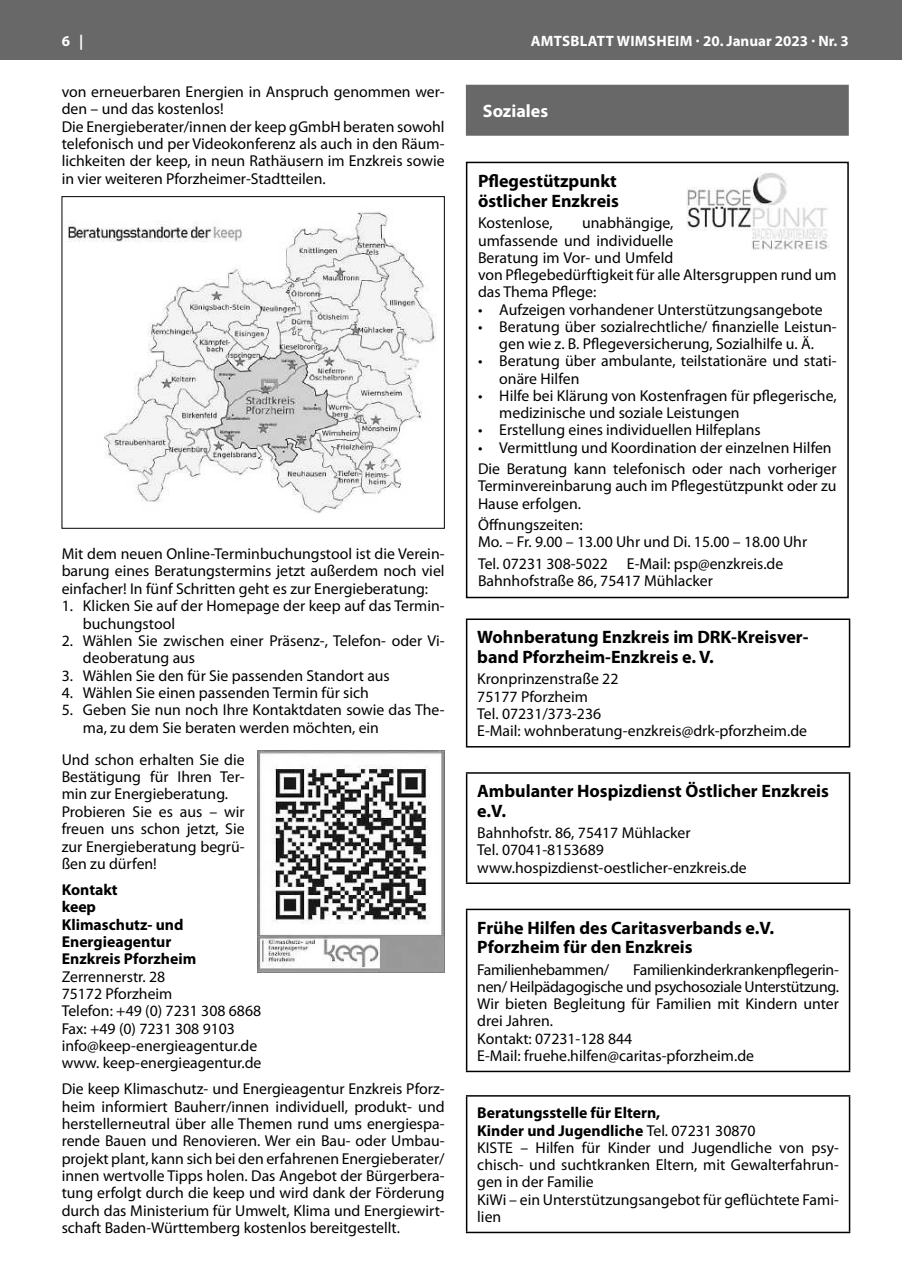
<style>
.page{position:relative;width:902px;height:1280px;background:#fff}
.page>*{position:absolute;margin:0;border:0;box-sizing:border-box;transform-origin:0 0}
.t1{font:700 18px/19.5px "Myriad Pro";color:#000}
.t2{font:700 18px "Myriad Pro";color:#fff}
.t3{font:15.75px/17.4px "Myriad Pro";color:#000}
.t4{font:700 15.75px/17.4px "Myriad Pro";color:#000}
.t5{font:15.75px "Myriad Pro";letter-spacing:-.02em;color:#000}
.t6{font:700 15px "Myriad Pro";letter-spacing:.01em;color:#fff}
.s1{font-weight:700}
</style>
<div class="page">
<div style="left:0;top:0;width:901px;height:60px;background:#676867"></div>
<img style="left:68px;top:212px;width:368px;height:302px">
<img style="left:257px;top:751px;width:187px;height:221px">
<div style="left:466px;top:85px;width:382px;height:51px;background:#676867"></div>
<img style="left:686px;top:173px;width:143px;height:77px">
<div style="left:466px;top:162px;width:382px;height:436px;border:2px solid #000"></div>
<hr style="left:466px;top:618px;width:384px;height:2px;background:#000">
<hr style="left:466px;top:620px;width:1px;height:126px;background:#000">
<hr style="left:848px;top:620px;width:2px;height:126px;background:#000">
<hr style="left:466px;top:746px;width:384px;height:1px;background:#000">
<hr style="left:466px;top:772px;width:384px;height:2px;background:#000">
<hr style="left:466px;top:774px;width:1px;height:108px;background:#000">
<hr style="left:848px;top:774px;width:2px;height:108px;background:#000">
<hr style="left:466px;top:882px;width:384px;height:2px;background:#000">
<hr style="left:466px;top:909px;width:384px;height:1px;background:#000">
<hr style="left:466px;top:910px;width:1px;height:161px;background:#000">
<hr style="left:848px;top:910px;width:2px;height:161px;background:#000">
<hr style="left:466px;top:1071px;width:384px;height:1px;background:#000">
<hr style="left:466px;top:1095px;width:384px;height:1px;background:#000">
<hr style="left:466px;top:1096px;width:1px;height:136px;background:#000">
<hr style="left:848px;top:1096px;width:2px;height:136px;background:#000">
<hr style="left:466px;top:1232px;width:384px;height:1px;background:#000">
<p class="t6" style="left:62px;top:31px;width:23px">6 |</p>
<p class="t6" style="left:530px;top:31px;width:319px">AMTSBLATT WIMSHEIM · 20. Januar 2023 · Nr. 3</p>
<p class="t3" style="left:62px;top:83px;width:384px">von erneuerbaren Energien in Anspruch genommen wer&shy;den – und das kostenlos!<br>Die Energieberater/innen der keep gGmbH beraten sowohl telefonisch und per Videokonferenz als auch in den Räum&shy;lichkeiten der keep, in neun Rathäusern im Enzkreis sowie in vier weiteren Pforzheimer-Stadtteilen.</p>
<p class="t2" style="left:483px;top:99px;width:67px">Soziales</p>
<p class="t1" style="left:478px;top:171px;width:142px">Pflegestützpunkt östlicher Enzkreis</p>
<p class="t3" style="left:478px;top:214px;width:76px">Kostenlose,</p>
<p class="t3" style="left:478px;top:214px;width:360px;text-indent:104px">unabhängige,<br>umfassende und individuelle<br>Beratung im Vor- und Umfeld<br>von Pflegebedürftigkeit für alle Altersgruppen rund um das Thema Pflege:</p>
<p class="t3" style="left:478px;top:300px;width:346px">• Aufzeigen vorhandener Unterstützungsangebote</p>
<p class="t3" style="left:478px;top:318px;width:360px;text-align:center">• Beratung über sozialrechtliche/ finanzielle Leistun&shy;gen wie z. B. Pflegeversicherung, Sozialhilfe u. Ä.</p>
<p class="t3" style="left:499px;top:352px;width:339px;text-indent:-21px">• Beratung über ambulante, teilstationäre und stati&shy;onäre Hilfen</p>
<p class="t3" style="left:499px;top:387px;width:339px;text-indent:-21px">• Hilfe bei Klärung von Kostenfragen für pflegerische, medizinische und soziale Leistungen</p>
<p class="t3" style="left:478px;top:421px;width:284px">• Erstellung eines individuellen Hilfeplans</p>
<p class="t3" style="left:478px;top:436px;width:360px;line-height:21.5px">• Vermittlung und Koordination der einzelnen Hilfen<br>Die Beratung kann telefonisch oder nach vorheriger</p>
<p class="t3" style="left:478px;top:477px;width:360px">Terminvereinbarung auch im Pflegestützpunkt oder zu<br>Hause erfolgen.</p>
<p class="t3" style="left:478px;top:516px;width:330px">Öffnungszeiten:<br>Mo. – Fr. 9.00 – 13.00 Uhr und Di. 15.00 – 18.00 Uhr</p>
<p class="t3" style="left:478px;top:555px;width:307px">Tel. 07231 308-5022 E-Mail: psp@enzkreis.de<br>Bahnhofstraße 86, 75417 Mühlacker</p>
<p class="t3" style="left:62px;top:545px;width:384px;text-align:justify">Mit dem neuen Online-Terminbuchungstool ist die Verein&shy;barung eines Beratungstermins jetzt außerdem noch viel einfacher! In fünf Schritten geht es zur Energieberatung:</p>
<p class="t3" style="left:83px;top:597px;width:363px;text-indent:-21px">1. Klicken Sie auf der Homepage der keep auf das Termin&shy;buchungstool</p>
<p class="t3" style="left:83px;top:632px;width:363px;text-indent:-21px">2. Wählen Sie zwischen einer Präsenz-, Telefon- oder Vi&shy;deoberatung aus</p>
<p class="t3" style="left:62px;top:666px;width:329px">3. Wählen Sie den für Sie passenden Standort aus</p>
<p class="t3" style="left:62px;top:684px;width:309px">4. Wählen Sie einen passenden Termin für sich</p>
<p class="t3" style="left:83px;top:701px;width:363px;text-indent:-21px">5. Geben Sie nun noch Ihre Kontaktdaten sowie das The&shy;ma, zu dem Sie beraten werden möchten, ein</p>
<p class="t3" style="left:62px;top:750px;width:184px">Und schon erhalten Sie die<br>Bestätigung für Ihren Ter&shy;min zur Energieberatung.<br>Probieren Sie es aus – wir freuen uns schon jetzt, Sie zur Energieberatung begrü&shy;ßen zu dürfen!</p>
<p class="t4" style="left:62px;top:880px;width:136px">Kontakt<br>keep<br>Klimaschutz- und<br>Energieagentur<br>Enzkreis Pforzheim</p>
<p class="t3" style="left:62px;top:967px;width:201px">Zerrennerstr. 28<br>75172 Pforzheim<br>Telefon: +49 (0) 7231 308 6868<br>Fax: +49 (0) 7231 308 9103 info@keep-energieagentur.de www. keep-energieagentur.de</p>
<p class="t3" style="left:62px;top:1080px;width:384px;text-align:justify">Die keep Klimaschutz- und Energieagentur Enzkreis Pforz&shy;heim informiert Bauherr/innen individuell, produkt- und herstellerneutral über alle Themen rund ums energiespa&shy;rende Bauen und Renovieren. Wer ein Bau- oder Umbau&shy;projekt plant, kann sich bei den erfahrenen Energieberater/ innen wertvolle Tipps holen. Das Angebot der Bürgerbera&shy;tung erfolgt durch die keep und wird dank der Förderung durch das Ministerium für Umwelt, Klima und Energiewirt&shy;schaft Baden-Württemberg kostenlos bereitgestellt.</p>
<p class="t1" style="left:477px;top:627px;width:333px">Wohnberatung Enzkreis im DRK-Kreisver&shy;band Pforzheim-Enzkreis e. V.</p>
<p class="t3" style="left:477px;top:670px;width:331px">Kronprinzenstraße 22<br>75177 Pforzheim<br>Tel. 07231/373-236<br>E-Mail: wohnberatung-enzkreis@drk-pforzheim.de</p>
<p class="t1" style="left:477px;top:781px;width:353px">Ambulanter Hospizdienst Östlicher Enzkreis e.V.</p>
<p class="t3" style="left:477px;top:824px;width:271px">Bahnhofstr. 86, 75417 Mühlacker<br>Tel. 07041-8153689 www.hospizdienst-oestlicher-enzkreis.de</p>
<p class="t1" style="left:477px;top:917px;width:298px">Frühe Hilfen des Caritasverbands e.V.<br>Pforzheim für den Enzkreis</p>
<p class="t5" style="left:477px;top:959px;width:133px">Familienhebammen/</p>
<p class="t3" style="left:477px;top:960px;width:363px;text-indent:156px">Familienkinderkrankenpflegerin&shy;nen/ Heilpädagogische und psychosoziale Unterstützung.<br>Wir bieten Begleitung für Familien mit Kindern unter drei Jahren.<br>Kontakt: 07231-128 844<br>E-Mail: fruehe.hilfen@caritas-pforzheim.de</p>
<p class="t3" style="left:477px;top:1104px;width:363px"><span class="s1">Beratungsstelle für Eltern,<br>Kinder und Jugendliche</span> Tel. 07231 30870<br>KISTE – Hilfen für Kinder und Jugendliche von psy&shy;chisch- und suchtkranken Eltern, mit Gewalterfahrun&shy;gen in der Familie<br>KiWi – ein Unterstützungsangebot für geflüchtete Fami&shy;lien</p>
</div>
